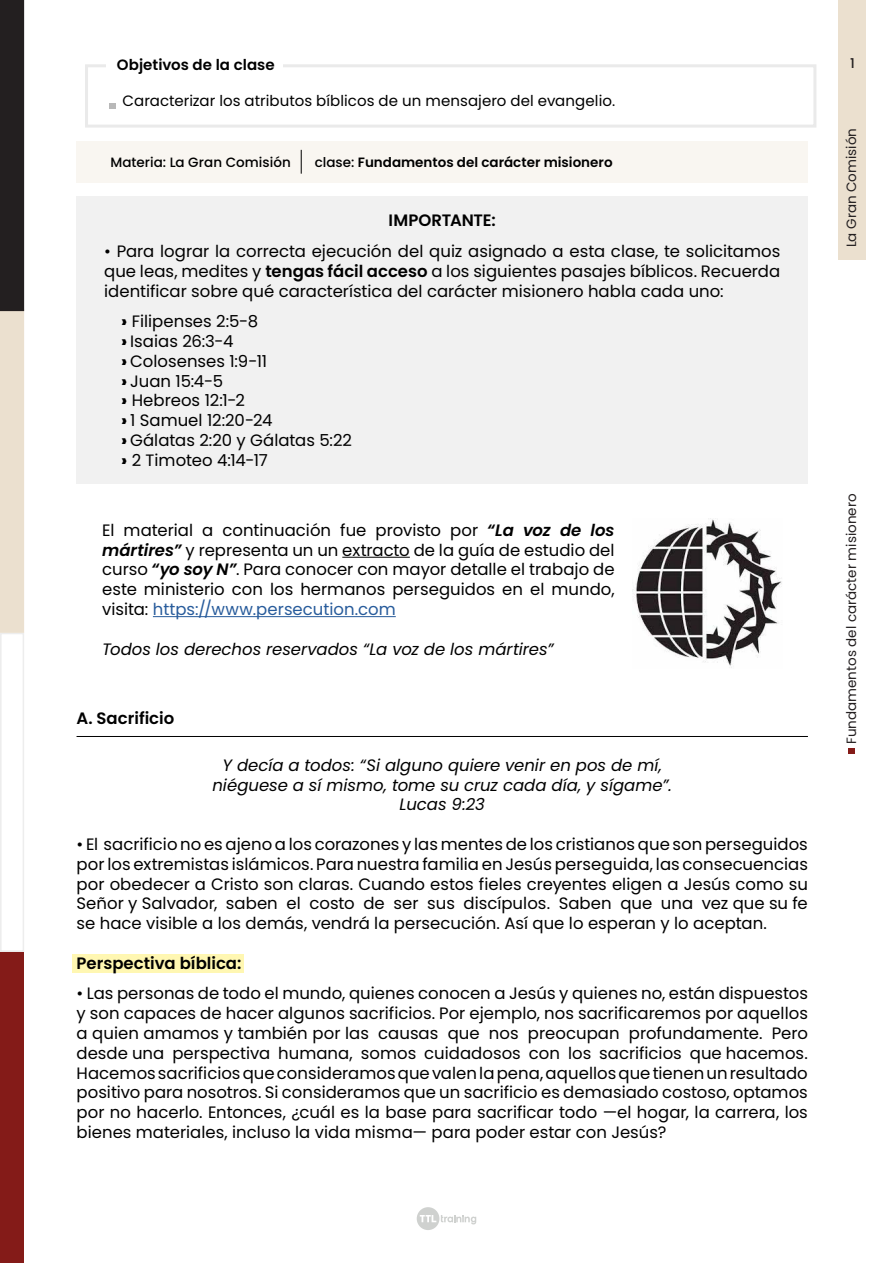
<style>
.page{position:relative;width:893px;height:1263px;background:#fff}
.page>*{position:absolute;margin:0;border:0;box-sizing:border-box;transform-origin:0 0}
.t1{font:16.5px/19.8px "Poppins";color:#000;text-align:justify}
.t2{font:italic 16.5px/19.8px "Poppins";color:#000;text-align:center}
.t3{font:600 16.5px "Poppins";color:#000}
.t4{font:15px "Poppins";letter-spacing:.005em;color:#000}
.t5{font:600 15px "Poppins";letter-spacing:.005em;color:#000}
.t6{font:13.5px "Poppins";color:#231f20}
.t7{font:600 13.5px "Poppins";color:#000}
.t8{font:500 13.5px "Poppins";color:#000}
.t9{font:500 13.5px "Poppins";color:#231f20}
.s1{font-weight:500}
.s2{font-weight:600}
.s3{font-weight:900}
.s4{font-weight:600;font-style:italic}
.s5{color:#275b9b}
</style>
<div class="page">
<svg style="left:417px;top:1207px;width:59px;height:23px"></svg>
<div style="left:839px;top:0;width:27px;height:260px;background:#ebe0cf"></div>
<svg style="left:848px;top:748px;width:6px;height:5px"></svg>
<div style="left:72px;top:954px;width:172px;height:18px;background:#fff7b2"></div>
<div style="left:77px;top:196px;width:731px;height:287px;background:#f1f1f1"></div>
<hr style="left:77px;top:736px;width:731px;height:1px;background:#000">
<div style="left:77px;top:141px;width:731px;height:41px;background:#f9f6f1"></div>
<svg style="left:301px;top:150px;width:1px;height:24px"></svg>
<hr style="left:342px;top:557px;width:68px;height:1px;background:#000">
<hr style="left:153px;top:616px;width:243px;height:1px;background:#275b9b">
<img style="left:632px;top:518px;width:150px;height:150px">
<div style="left:0;top:952px;width:24px;height:311px;background:#841b18"></div>
<div style="left:0;top:633px;width:24px;height:319px;border:2px solid #ededed"></div>
<div style="left:1px;top:310px;width:22px;height:322px;background:#ebe0cf"></div>
<div style="left:0;top:309px;width:24px;height:324px;border:2px solid #ebe0cf"></div>
<div style="left:0;top:0;width:24px;height:311px;background:#231f20"></div>
<div style="left:85px;top:64px;width:731px;height:64px;border:3px solid #eaeaea"></div>
<div style="left:106px;top:54px;width:177px;height:23px;background:#fff"></div>
<svg style="left:110px;top:103px;width:6px;height:5px"></svg>
<p class="t5" style="left:117px;top:56px;width:159px">Objetivos de la clase</p>
<p class="t4" style="left:123px;top:92px;width:494px">Caracterizar los atributos bíblicos de un mensajero del evangelio.</p>
<p class="t8" style="left:111px;top:154px;width:182px">Materia: La Gran Comisión</p>
<p class="t7" style="left:315px;top:154px;width:299px"><span class="s1">clase:</span> Fundamentos del carácter misionero</p>
<p class="t3" style="left:389px;top:211px;width:109px">IMPORTANTE:</p>
<p class="t1" style="left:104px;top:241px;width:678px">• Para lograr la correcta ejecución del quiz asignado a esta clase, te solicitamos que leas, medites y <span class="s2">tengas fácil acceso</span> a los siguientes pasajes bíblicos. Recuerda identificar sobre qué característica del carácter misionero habla cada uno:</p>
<p class="t1" style="left:121px;top:312px;width:232px;text-align:left"><span class="s3">›</span> Filipenses 2:5-8<br><span class="s3">›</span> Isaias 26:3-4<br><span class="s3">›</span> Colosenses 1:9-11<br><span class="s3">›</span> Juan 15:4-5<br><span class="s3">›</span> Hebreos 12:1-2<br><span class="s3">›</span> 1 Samuel 12:20-24<br><span class="s3">›</span> Gálatas 2:20 y Gálatas 5:22 <span class="s3">›</span> 2 Timoteo 4:14-17</p>
<p class="t1" style="left:102px;top:520px;width:514px">El material a continuación fue provisto por <span class="s4">“La voz de los mártires”</span> y representa un un extracto de la guía de estudio del curso <span class="s4">“yo soy N”</span>. Para conocer con mayor detalle el trabajo de este ministerio con los hermanos perseguidos en el mundo, visita: <span class="s5">https://www.persecution.com</span></p>
<p class="t2" style="left:102px;top:639px;width:453px">Todos los derechos reservados “La voz de los mártires”</p>
<p class="t3" style="left:77px;top:709px;width:99px">A. Sacrificio</p>
<p class="t2" style="left:212px;top:755px;width:461px">Y decía a todos: “Si alguno quiere venir en pos de mí, niéguese a sí mismo, tome su cruz cada día, y sígame”.<br>Lucas 9:23</p>
<p class="t1" style="left:77px;top:834px;width:733px">• El sacrificio no es ajeno a los corazones y las mentes de los cristianos que son perseguidos por los extremistas islámicos. Para nuestra familia en Jesús perseguida, las consecuencias por obedecer a Cristo son claras. Cuando estos fieles creyentes eligen a Jesús como su Señor y Salvador, saben el costo de ser sus discípulos. Saben que una vez que su fe se hace visible a los demás, vendrá la persecución. Así que lo esperan y lo aceptan.</p>
<p class="t3" style="left:77px;top:953px;width:166px">Perspectiva bíblica:</p>
<p class="t1" style="left:77px;top:984px;width:733px">• Las personas de todo el mundo, quienes conocen a Jesús y quienes no, están dispuestos y son capaces de hacer algunos sacrificios. Por ejemplo, nos sacrificaremos por aquellos a quien amamos y también por las causas que nos preocupan profundamente. Pero desde una perspectiva humana, somos cuidadosos con los sacrificios que hacemos.<br>Hacemos sacrificios que consideramos que valen la pena, aquellos que tienen un resultado positivo para nosotros. Si consideramos que un sacrificio es demasiado costoso, optamos por no hacerlo. Entonces, ¿cuál es la base para sacrificar todo —el hogar, la carrera, los bienes materiales, incluso la vida misma— para poder estar con Jesús?</p>
<p class="t9" style="left:850px;top:56px;width:6px">1</p>
<p class="t6" style="left:843px;top:247px;width:121px;rotate:-90deg">La Gran Comisión</p>
<p class="t6" style="left:843px;top:744px;width:252px;rotate:-90deg">Fundamentos del carácter misionero</p>
</div>
